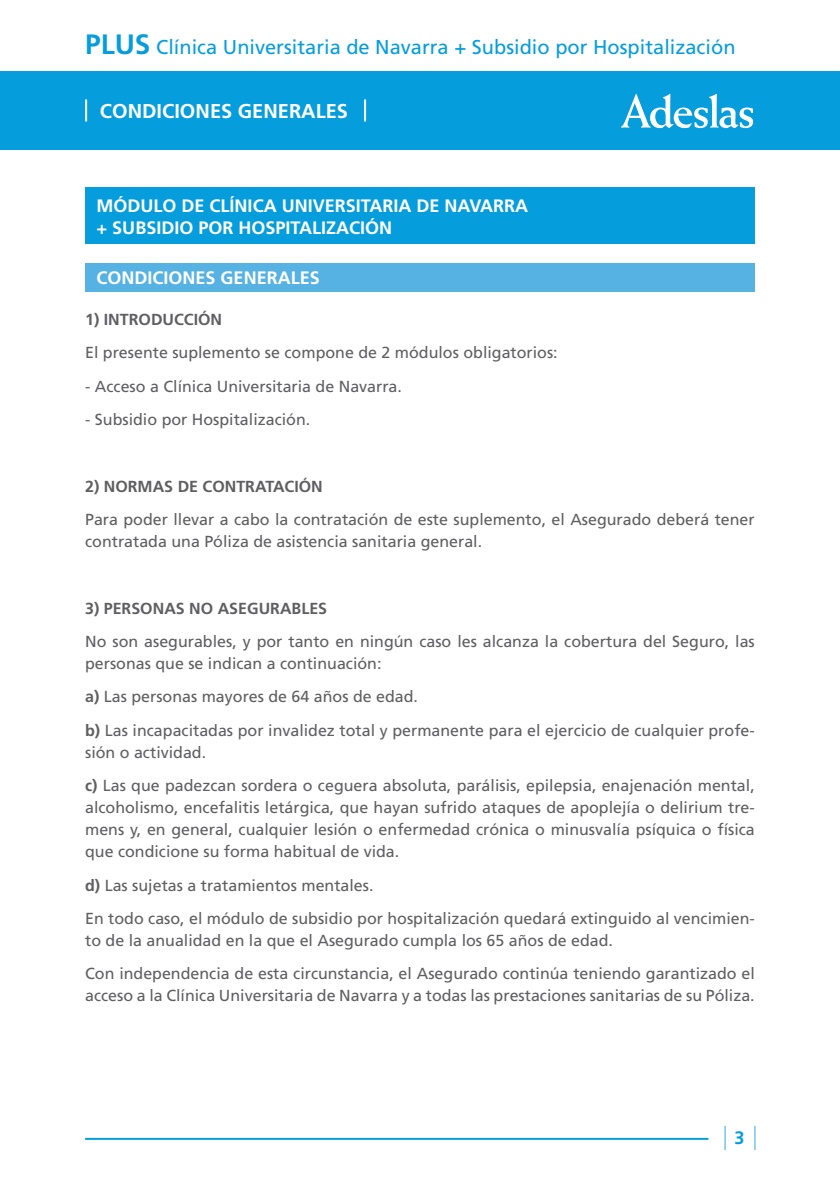
<style>
.page{position:relative;width:840px;height:1191px;background:#fff}
.page>*{position:absolute;margin:0;border:0;box-sizing:border-box;transform-origin:0 0}
.t1{font:20px "Frutiger";color:#069ddc}
.t2{font:700 20px "Frutiger";color:#fff}
.t3{font:700 18px/22px "Frutiger";color:#fff}
.t4{font:700 18px "Frutiger";color:#069ddc}
.t5{font:16px/22px "Frutiger";color:#5f5f62}
.t6{font:700 16px "Frutiger";color:#5f5f62}
.s1{font-weight:700;font-size:28px}
.s2{font-weight:700}
</style>
<div class="page">
<hr style="left:85px;top:1137px;width:623px;height:2px;background:#069ddc">
<svg style="left:754px;top:1125px;width:1px;height:25px"></svg>
<svg style="left:724px;top:1125px;width:1px;height:25px"></svg>
<div style="left:0;top:71px;width:839px;height:79px;background:#069ddc"></div>
<svg style="left:621px;top:94px;width:131px;height:34px"></svg>
<hr style="left:85px;top:99px;width:2px;height:22px;background:#fff">
<hr style="left:364px;top:99px;width:2px;height:22px;background:#fff">
<div style="left:85px;top:263px;width:669px;height:28px;background:#57b2e4"></div>
<div style="left:85px;top:187px;width:669px;height:57px;background:#069ddc"></div>
<p class="t1" style="left:85px;top:36px;width:651px"><span class="s1">PLUS</span> Clínica Universitaria de Navarra + Subsidio por Hospitalización</p>
<p class="t2" style="left:100px;top:100px;width:249px">CONDICIONES GENERALES</p>
<p class="t3" style="left:96px;top:194px;width:433px">MÓDULO DE CLÍNICA UNIVERSITARIA DE NAVARRA + SUBSIDIO POR HOSPITALIZACIÓN</p>
<p class="t3" style="left:96px;top:267px;width:225px">CONDICIONES GENERALES</p>
<p class="t6" style="left:85px;top:310px;width:138px">1) INTRODUCCIÓN</p>
<p class="t5" style="left:85px;top:341px;width:474px">El presente suplemento se compone de 2 módulos obligatorios:</p>
<p class="t5" style="left:85px;top:375px;width:318px">- Acceso a Clínica Universitaria de Navarra.</p>
<p class="t5" style="left:85px;top:408px;width:226px">- Subsidio por Hospitalización.</p>
<p class="t6" style="left:85px;top:476px;width:239px">2) NORMAS DE CONTRATACIÓN</p>
<p class="t5" style="left:85px;top:508px;width:670px">Para poder llevar a cabo la contratación de este suplemento, el Asegurado deberá tener contratada una Póliza de asistencia sanitaria general.</p>
<p class="t6" style="left:85px;top:599px;width:243px">3) PERSONAS NO ASEGURABLES</p>
<p class="t5" style="left:85px;top:630px;width:670px">No son asegurables, y por tanto en ningún caso les alcanza la cobertura del Seguro, las personas que se indican a continuación:</p>
<p class="t5" style="left:85px;top:680px;width:670px;line-height:33.4px"><span class="s2">a)</span> Las personas mayores de 64 años de edad.<br><span class="s2">b)</span> Las incapacitadas por invalidez total y permanente para el ejercicio de cualquier profe-</p>
<p class="t5" style="left:85px;top:735px;width:670px;line-height:33.4px">sión o actividad.<br><span class="s2">c)</span> Las que padezcan sordera o ceguera absoluta, parálisis, epilepsia, enajenación mental,</p>
<p class="t5" style="left:85px;top:796px;width:670px;text-align:justify">alcoholismo, encefalitis letárgica, que hayan sufrido ataques de apoplejía o delirium tre&shy;mens y, en general, cualquier lesión o enfermedad crónica o minusvalía psíquica o física que condicione su forma habitual de vida.</p>
<p class="t5" style="left:85px;top:868px;width:670px;line-height:33.4px"><span class="s2">d)</span> Las sujetas a tratamientos mentales.<br>En todo caso, el módulo de subsidio por hospitalización quedará extinguido al vencimien-</p>
<p class="t5" style="left:85px;top:923px;width:671px;line-height:33.4px">to de la anualidad en la que el Asegurado cumpla los 65 años de edad.<br>Con independencia de esta circunstancia, el Asegurado continúa teniendo garantizado el</p>
<p class="t5" style="left:85px;top:984px;width:670px">acceso a la Clínica Universitaria de Navarra y a todas las prestaciones sanitarias de su Póliza.</p>
<p class="t4" style="left:734px;top:1127px;width:12px">3</p>
</div>
